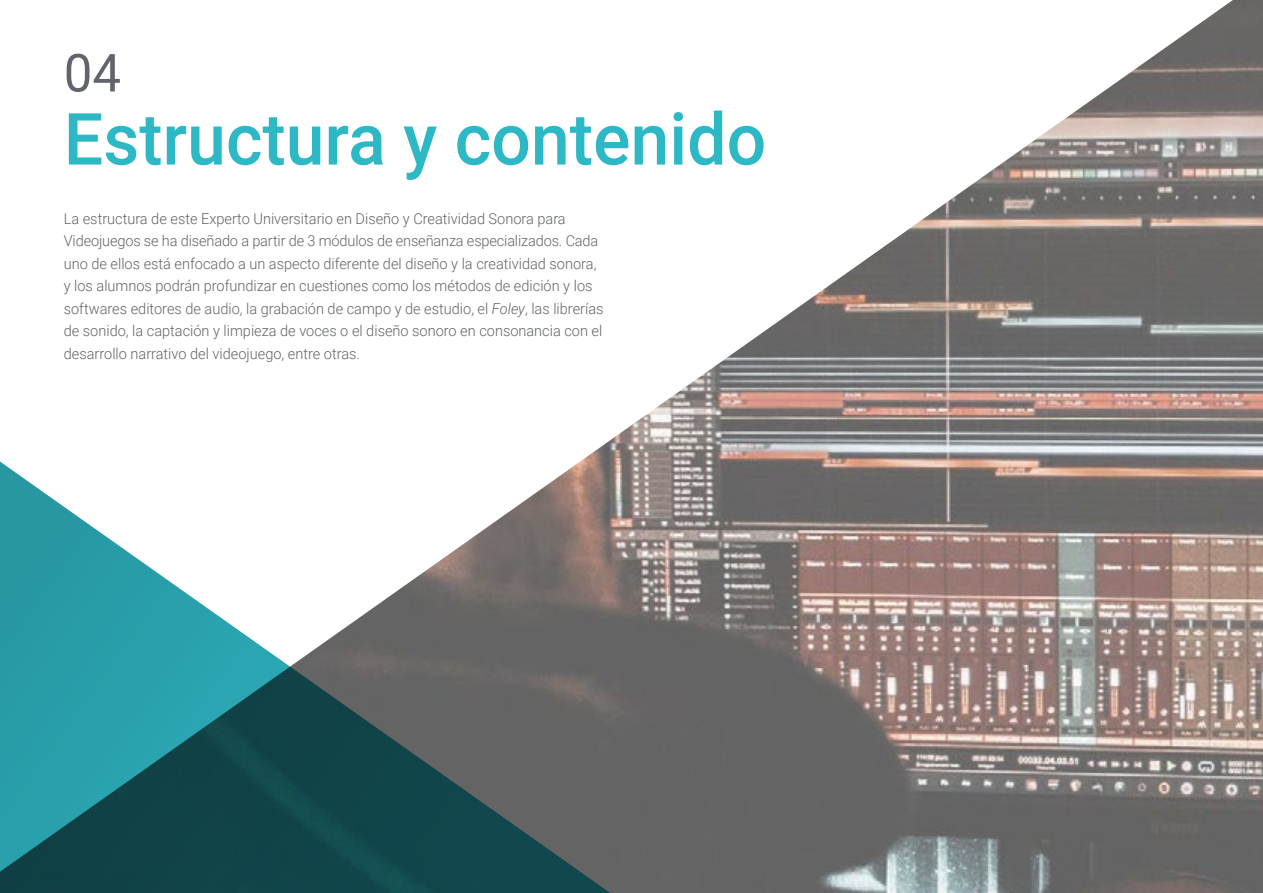
<style>
.page{position:relative;width:1263px;height:893px;background:#fff}
.page>*{position:absolute;margin:0;border:0;box-sizing:border-box;transform-origin:0 0}
.t1{font:500 72px "Roboto";color:#2db8c5}
.t2{font:52.5px "Roboto";color:#61646a}
.t3{font:300 15px/22.5px "Roboto";color:#61646a}
.s1{font-style:italic}
</style>
<div class="page">
<img style="left:602px;top:0;width:661px;height:893px">
<svg style="left:0;top:446px;width:640px;height:447px"></svg>
<h2 class="t2" style="left:64px;top:36px;width:59px">04</h2>
<h1 class="t1" style="left:64px;top:89px;width:704px">Estructura y contenido</h1>
<p class="t3" style="left:64px;top:207px;width:541px">La estructura de este Experto Universitario en Diseño y Creatividad Sonora para Videojuegos se ha diseñado a partir de 3 módulos de enseñanza especializados. Cada uno de ellos está enfocado a un aspecto diferente del diseño y la creatividad sonora, y los alumnos podrán profundizar en cuestiones como los métodos de edición y los softwares editores de audio, la grabación de campo y de estudio, el <span class="s1">Foley</span>, las librerías de sonido, la captación y limpieza de voces o el diseño sonoro en consonancia con el desarrollo narrativo del videojuego, entre otras.</p>
</div>
